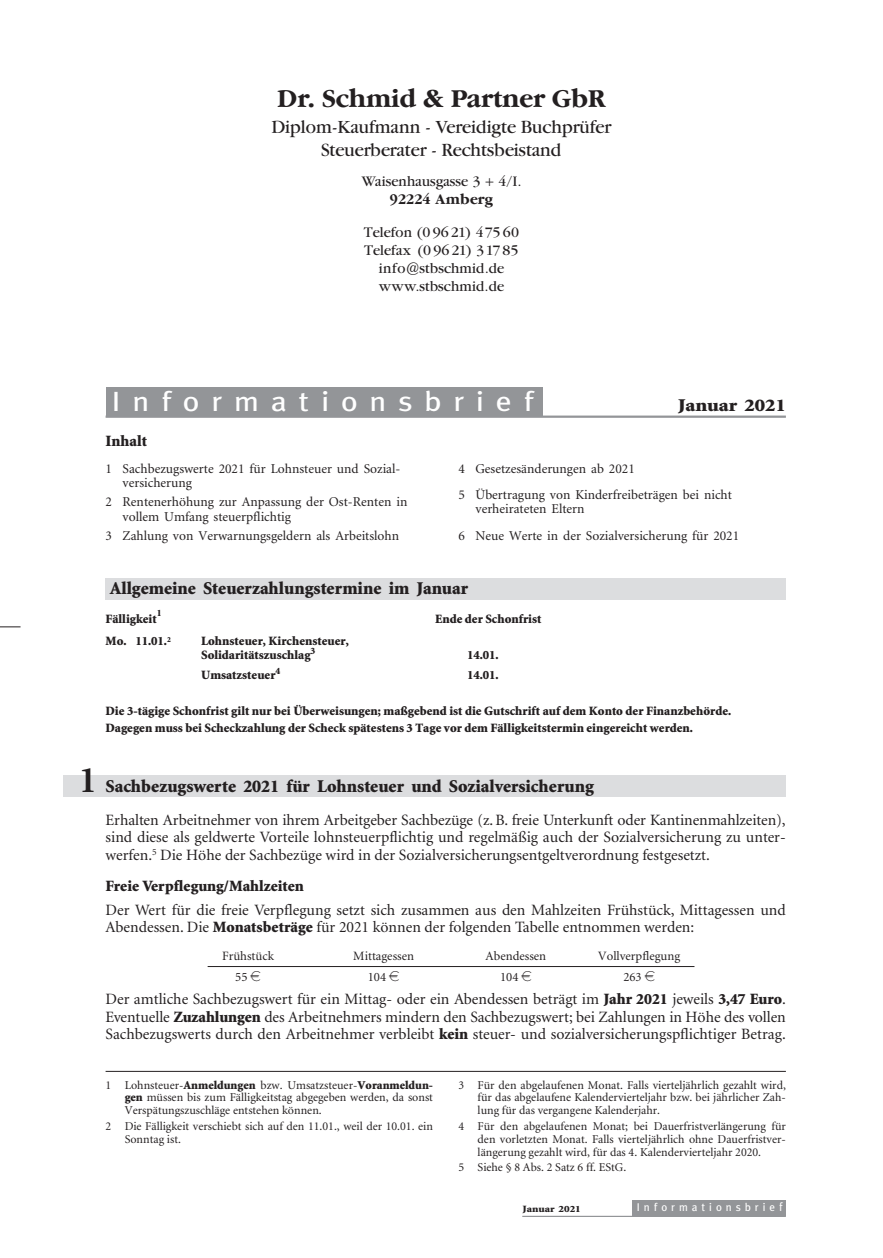
<style>
.page{position:relative;width:883px;height:1258px;background:#fff}
.page>*{position:absolute;margin:0;border:0;box-sizing:border-box;transform-origin:0 0}
.t1{font:27.75px "Meta";letter-spacing:.375em;color:#fff;scale:1.15 1}
.t2{font:700 23.85px "Garamond ITCBQ";color:#231f20}
.t3{font:900 18px "Minion";color:#231f20}
.t4{font:900 18px "Minion";color:#231f20;scale:1.15 1}
.t5{font:17.1px/23.2px "Garamond ITCBQ";color:#231f20;text-align:center}
.t6{font:15.75px/17.4px "Minion";color:#231f20;text-align:justify}
.t7{font:900 15.75px "Minion";color:#231f20}
.t8{font:13.5px/14.2px "Minion";color:#231f20}
.t9{font:13.5px/18px "Garamond ITCBQ";letter-spacing:.01em;color:#231f20;text-align:center}
.t10{font:700 13.5px "Garamond ITCBQ";letter-spacing:.01em;color:#231f20}
.t11{font:900 12.75px/13.5px "Minion";color:#231f20}
.t12{font:12.75px "Minion";color:#231f20}
.t13{font:12px/12.8px "Minion";color:#231f20;text-align:justify}
.t14{font:11.25px "Meta";letter-spacing:.36em;color:#fff}
.t15{font:900 9.75px "Minion";color:#231f20}
.t16{font:900 9.6px "Minion";color:#231f20;scale:1.15 1}
.s1{font-size:15px}
.s2{font-weight:700;font-size:37.5px}
.s3{font-weight:900}
.s4{font-family:"Eurofont"}
.s5{font-size:12px}
</style>
<div class="page">
<div style="left:633px;top:1200px;width:153px;height:16px;background:#939598"></div>
<hr style="left:522px;top:1215px;width:264px;height:1px;background:#939598">
<hr style="left:106px;top:1070px;width:680px;height:1px;background:#231f20">
<div style="left:106px;top:578px;width:680px;height:21px;background:#dcdddf"></div>
<div style="left:63px;top:775px;width:723px;height:21px;background:#dcdddf"></div>
<div style="left:106px;top:387px;width:436px;height:29px;background:#939598"></div>
<hr style="left:106px;top:415px;width:680px;height:3px;background:#939598">
<svg style="left:0;top:626px;width:21px;height:1px"></svg>
<hr style="left:208px;top:966px;width:486px;height:1px;background:#231f20">
<h2 class="t2" style="left:278px;top:88px;width:329px">Dr. Schmid &amp; Partner GbR</h2>
<p class="t5" style="left:272px;top:117px;width:341px">Diplom-Kaufmann - Vereidigte Buchprüfer<br>Steuerberater - Rechtsbeistand</p>
<p class="t9" style="left:362px;top:173px;width:161px">Waisenhausgasse 3 + 4/I.</p>
<p class="t10" style="left:390px;top:193px;width:105px">92224 Amberg</p>
<p class="t9" style="left:364px;top:225px;width:157px">Telefon (0 96 21) 475 60<br>Telefax (0 96 21) 31785 info<span class="s1">@</span>stbschmid.de www.stbschmid.de</p>
<h1 class="t1" style="left:112px;top:385px;width:368px">Informationsbrief</h1>
<p class="t4" style="left:678px;top:398px;width:95px">Januar 2021</p>
<p class="t7" style="left:106px;top:434px;width:43px">Inhalt</p>
<p class="t8" style="left:123px;top:462px;width:279px;text-indent:-17px">1 Sachbezugswerte 2021 für Lohnsteuer und Sozial&shy;versicherung</p>
<p class="t8" style="left:123px;top:496px;width:286px;text-indent:-17px">2 Rentenerhöhung zur Anpassung der Ost-Renten in vollem Umfang steuerpflichtig</p>
<p class="t8" style="left:106px;top:529px;width:295px">3 Zahlung von Verwarnungsgeldern als Arbeitslohn</p>
<p class="t8" style="left:459px;top:456px;width:275px;line-height:26.5px">4 Gesetzesänderungen ab 2021<br>5 Übertragung von Kinderfreibeträgen bei nicht</p>
<p class="t8" style="left:459px;top:497px;width:282px;line-height:26.5px;text-indent:17px">verheirateten Eltern<br>6 Neue Werte in der Sozialversicherung für 2021</p>
<p class="t3" style="left:110px;top:581px;width:360px">Allgemeine Steuerzahlungstermine im Januar</p>
<p class="t15" style="left:157px;top:609px;width:6px">1</p>
<p class="t11" style="left:106px;top:612px;width:53px">Fälligkeit</p>
<p class="t11" style="left:106px;top:635px;width:67px">Mo. 11.01.<sup>2</sup></p>
<p class="t11" style="left:201px;top:635px;width:149px">Lohnsteuer, Kirchensteuer,<br>Solidaritätszuschlag<sup>3</sup></p>
<p class="t11" style="left:435px;top:612px;width:108px">Ende der Schonfrist</p>
<p class="t11" style="left:467px;top:648px;width:33px">14.01.</p>
<p class="t11" style="left:201px;top:668px;width:81px">Umsatzsteuer<sup>4</sup></p>
<p class="t11" style="left:467px;top:668px;width:33px">14.01.</p>
<p class="t11" style="left:106px;top:704px;width:627px;line-height:16.6px">Die 3-tägige Schonfrist gilt nur bei Überweisungen; maßgebend ist die Gutschrift auf dem Konto der Finanzbehörde.<br>Dagegen muss bei Scheckzahlung der Scheck spätestens 3 Tage vor dem Fälligkeitstermin eingereicht werden.</p>
<p class="t3" style="left:79px;top:778px;width:517px"><span class="s2">1</span> Sachbezugswerte 2021 für Lohnsteuer und Sozialversicherung</p>
<p class="t6" style="left:106px;top:812px;width:682px">Erhalten Arbeitnehmer von ihrem Arbeitgeber Sachbezüge (z. B. freie Unterkunft oder Kantinenmahlzeiten), sind diese als geldwerte Vorteile lohnsteuerpflichtig und regelmäßig auch der Sozialversicherung zu unter&shy;werfen.<sup>5</sup> Die Höhe der Sachbezüge wird in der Sozialversicherungsentgeltverordnung festgesetzt.</p>
<p class="t7" style="left:106px;top:880px;width:200px">Freie Verpflegung/Mahlzeiten</p>
<p class="t6" style="left:106px;top:902px;width:682px">Der Wert für die freie Verpflegung setzt sich zusammen aus den Mahlzeiten Frühstück, Mittagessen und<br>Abendessen. Die <span class="s3">Monatsbeträge</span> für 2021 können der folgenden Tabelle entnommen werden:</p>
<p class="t12" style="left:222px;top:950px;width:53px">Frühstück</p>
<p class="t12" style="left:353px;top:950px;width:62px">Mittagessen</p>
<p class="t12" style="left:486px;top:950px;width:62px">Abendessen</p>
<p class="t12" style="left:598px;top:950px;width:83px">Vollverpflegung</p>
<p class="t12" style="left:235px;top:971px;width:27px">55 <span class="s4">i</span></p>
<p class="t12" style="left:368px;top:971px;width:33px">104 <span class="s4">i</span></p>
<p class="t12" style="left:500px;top:971px;width:33px">104 <span class="s4">i</span></p>
<p class="t12" style="left:623px;top:971px;width:33px">263 <span class="s4">i</span></p>
<p class="t6" style="left:106px;top:991px;width:682px">Der amtliche Sachbezugswert für ein Mittag- oder ein Abendessen beträgt im <span class="s3">Jahr 2021</span> jeweils <span class="s3">3,47 Euro</span>.<br>Eventuelle <span class="s3">Zuzahlungen</span> des Arbeitnehmers mindern den Sachbezugswert; bei Zahlungen in Höhe des vollen Sachbezugswerts durch den Arbeitnehmer verbleibt <span class="s3">kein</span> steuer- und sozialversicherungspflichtiger Betrag.</p>
<p class="t13" style="left:125px;top:1079px;width:310px;text-indent:-19px">1 Lohnsteuer-<span class="s3">Anmeldungen</span> bzw. Umsatzsteuer-<span class="s3">Voranmeldun&shy;gen</span> müssen bis zum Fälligkeitstag abgegeben werden, da sonst Verspätungszuschläge entstehen können.</p>
<p class="t13" style="left:125px;top:1120px;width:310px;text-indent:-19px">2 Die Fälligkeit verschiebt sich auf den 11.01., weil der 10.01. ein<br>Sonntag ist.</p>
<p class="t13" style="left:478px;top:1079px;width:310px;text-indent:-19px">3 Für den abgelaufenen Monat. Falls vierteljährlich gezahlt wird, für das abgelaufene Kalendervierteljahr bzw. bei jährlicher Zah&shy;lung für das vergangene Kalenderjahr.</p>
<p class="t13" style="left:478px;top:1120px;width:310px;text-indent:-19px">4 Für den abgelaufenen Monat; bei Dauerfristverlängerung für den vorletzten Monat. Falls vierteljährlich ohne Dauerfristver&shy;längerung gezahlt wird, für das 4. Kalendervierteljahr 2020.</p>
<p class="t13" style="left:459px;top:1162px;width:169px">5 Siehe § 8 Abs. 2 Satz 6 ff. EStG.</p>
<p class="t16" style="left:523px;top:1204px;width:52px">Januar 2021</p>
<p class="t14" style="left:637px;top:1200px;width:147px">Informationsbrie<span class="s5">f</span></p>
</div>
